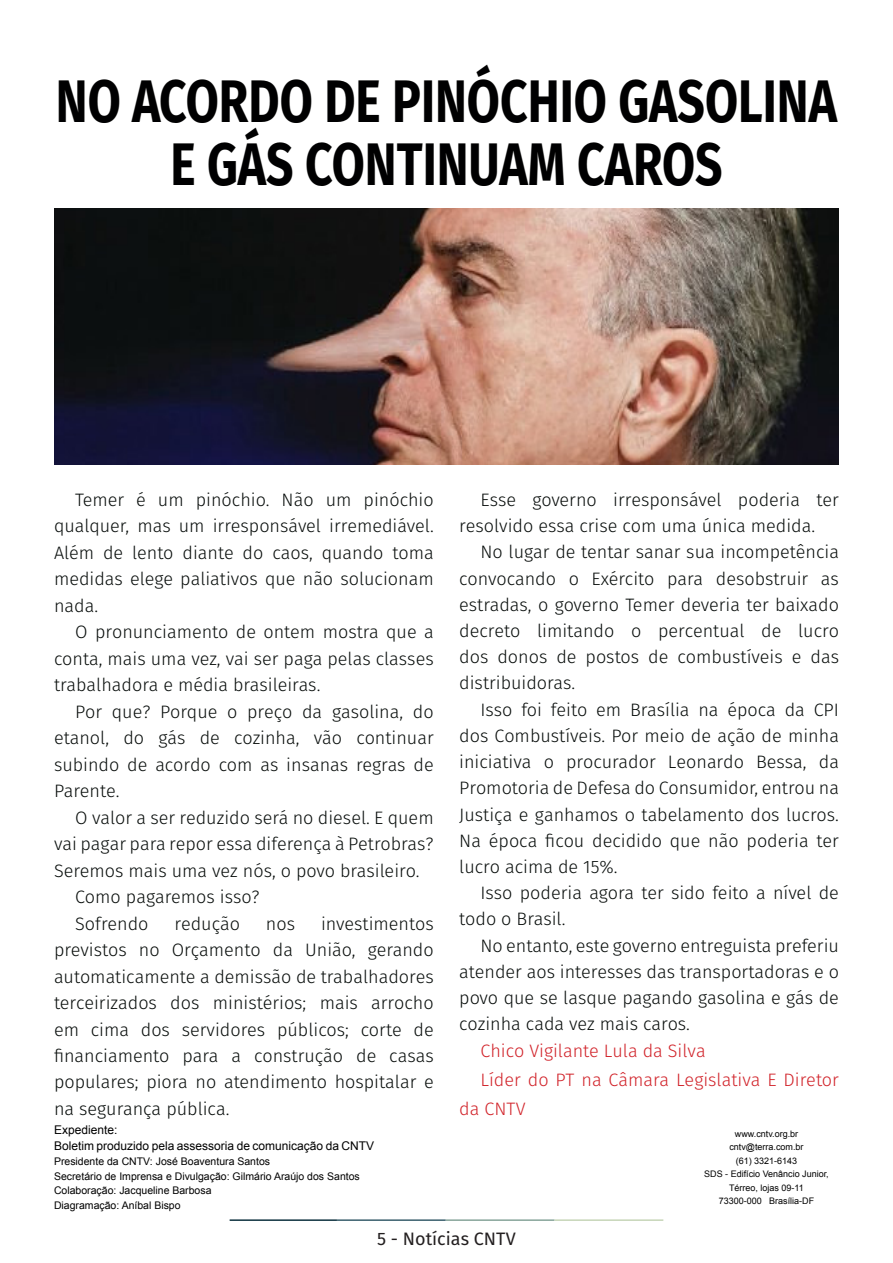
<style>
.page{position:relative;width:893px;height:1263px;background:#fff}
.page>*{position:absolute;margin:0;border:0;box-sizing:border-box;transform-origin:0 0}
.t1{font:700 60px/63px "Fira Sans";color:#000001;text-align:center;scale:.8 1}
.t2{font:300 18px/26.5px "Fira Sans";color:#080d0b;text-align:justify}
.t3{font:300 18px/29.2px "Fira Sans";color:#d1232a}
.t4{font:18px "Fira Sans";color:#231f20}
.t5{font:12px "Arial";color:#000}
.t6{font:10.5px "Arial";color:#000}
.t7{font:9px/13.5px "Arial";color:#000;text-align:center}
</style>
<div class="page">
<hr style="left:230px;top:1219px;width:107px;height:2px;background:#0e323f">
<hr style="left:337px;top:1219px;width:109px;height:2px;background:#3a5f6d">
<hr style="left:446px;top:1219px;width:109px;height:2px;background:#87a59a">
<hr style="left:555px;top:1219px;width:108px;height:2px;background:#c6d5b7">
<img style="left:54px;top:208px;width:785px;height:256px">
<p class="t1" style="left:56px;top:66px;width:978px">NO ACORDO DE PINÓCHIO GASOLINA<br>E GÁS CONTINUAM CAROS</p>
<p class="t2" style="left:54px;top:486px;width:381px;text-indent:21px">Temer é um pinóchio. Não um pinóchio qualquer, mas um irresponsável irremediável.<br>Além de lento diante do caos, quando toma medidas elege paliativos que não solucionam nada.</p>
<p class="t2" style="left:54px;top:619px;width:381px;text-indent:21px">O pronunciamento de ontem mostra que a conta, mais uma vez, vai ser paga pelas classes trabalhadora e média brasileiras.</p>
<p class="t2" style="left:54px;top:698px;width:381px;text-indent:21px">Por que? Porque o preço da gasolina, do etanol, do gás de cozinha, vão continuar subindo de acordo com as insanas regras de Parente.</p>
<p class="t2" style="left:54px;top:804px;width:381px;text-indent:21px">O valor a ser reduzido será no diesel. E quem vai pagar para repor essa diferença à Petrobras?<br>Seremos mais uma vez nós, o povo brasileiro.</p>
<p class="t2" style="left:75px;top:883px;width:186px">Como pagaremos isso?</p>
<p class="t2" style="left:75px;top:910px;width:75px">Sofrendo</p>
<p class="t2" style="left:174px;top:910px;width:67px">redução</p>
<p class="t2" style="left:266px;top:910px;width:31px">nos</p>
<p class="t2" style="left:54px;top:910px;width:381px;text-indent:267px">investimentos previstos no Orçamento da União, gerando automaticamente a demissão de trabalhadores terceirizados dos ministérios; mais arrocho em cima dos servidores públicos; corte de financiamento para a construção de casas populares; piora no atendimento hospitalar e na segurança pública.</p>
<p class="t5" style="left:54px;top:1122px;width:65px">Expediente:</p>
<p class="t5" style="left:54px;top:1138px;width:322px">Boletim produzido pela assessoria de comunicação da CNTV</p>
<p class="t6" style="left:54px;top:1154px;width:218px">Presidente da CNTV: José Boaventura Santos</p>
<p class="t6" style="left:54px;top:1169px;width:307px">Secretário de Imprensa e Divulgação: Gilmário Araújo dos Santos</p>
<p class="t6" style="left:54px;top:1184px;width:159px">Colaboração: Jacqueline Barbosa</p>
<p class="t6" style="left:54px;top:1198px;width:128px">Diagramação: Aníbal Bispo</p>
<p class="t2" style="left:459px;top:486px;width:381px;text-indent:21px">Esse governo irresponsável poderia ter resolvido essa crise com uma única medida.</p>
<p class="t2" style="left:459px;top:539px;width:381px;text-indent:21px">No lugar de tentar sanar sua incompetência convocando o Exército para desobstruir as estradas, o governo Temer deveria ter baixado decreto limitando o percentual de lucro dos donos de postos de combustíveis e das distribuidoras.</p>
<p class="t2" style="left:459px;top:696px;width:381px;text-indent:21px">Isso foi feito em Brasília na época da CPI dos Combustíveis. Por meio de ação de minha iniciativa o procurador Leonardo Bessa, da Promotoria de Defesa do Consumidor, entrou na Justiça e ganhamos o tabelamento dos lucros.<br>Na época ficou decidido que não poderia ter lucro acima de 15%.</p>
<p class="t2" style="left:459px;top:880px;width:381px;text-indent:21px">Isso poderia agora ter sido feito a nível de todo o Brasil.</p>
<p class="t2" style="left:459px;top:932px;width:381px;text-indent:21px">No entanto, este governo entreguista preferiu atender aos interesses das transportadoras e o povo que se lasque pagando gasolina e gás de cozinha cada vez mais caros.</p>
<p class="t3" style="left:480px;top:1035px;width:227px">Chico Vigilante Lula da Silva</p>
<p class="t3" style="left:459px;top:1065px;width:381px;text-indent:21px">Líder do PT na Câmara Legislativa E Diretor da CNTV</p>
<p class="t7" style="left:735px;top:1127px;width:65px">www.cntv.org.br</p>
<p class="t7" style="left:729px;top:1140px;width:76px">cntv@terra.com.br</p>
<p class="t7" style="left:736px;top:1154px;width:63px">(61) 3321-6143</p>
<p class="t7" style="left:704px;top:1167px;width:126px">SDS - Edifício Venâncio Junior,<br>Térreo, lojas 09-11</p>
<p class="t7" style="left:719px;top:1194px;width:97px">73300-000 Brasília-DF</p>
<p class="t4" style="left:377px;top:1225px;width:140px">5 - Notícias CNTV</p>
</div>
